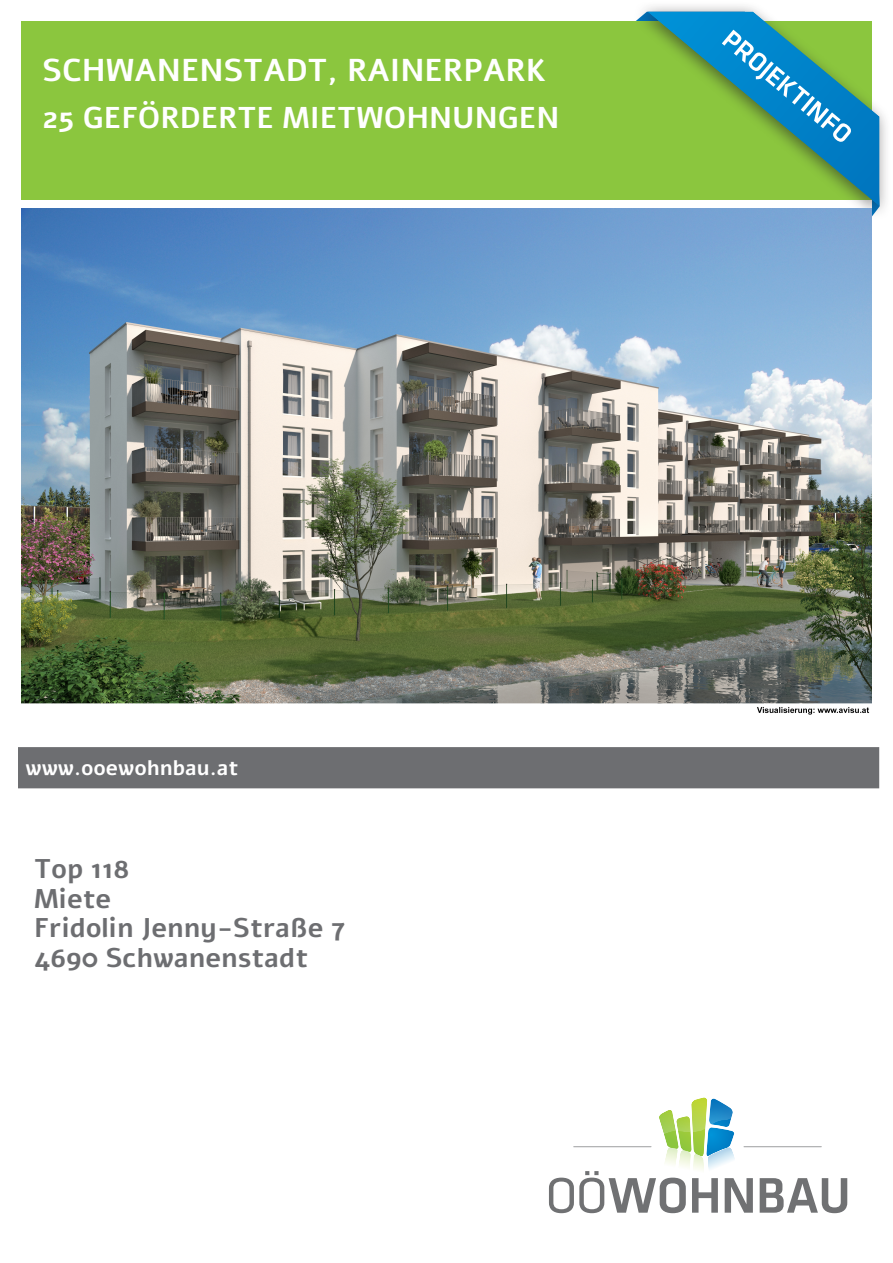
<style>
.page{position:relative;width:893px;height:1263px;background:#fff}
.page>*{position:absolute;margin:0;border:0;box-sizing:border-box;transform-origin:0 0}
.t1{font:700 31.5px "Alef";color:#fff}
.t2{font:700 30px "Alef";color:#fff}
.t3{font:700 27px/29.5px "Alef";color:#6d6e71}
.t4{font:700 21px "Alef";color:#fff}
</style>
<div class="page">
<div style="left:21px;top:21px;width:851px;height:178px;background:#8bc63e"></div>
<hr style="left:744px;top:1146px;width:77px;height:1px;background:#9d9ea0">
<svg style="left:760px;top:1178px;width:87px;height:35px"></svg>
<svg style="left:549px;top:1097px;width:204px;height:116px"></svg>
<div style="left:633px;top:1px;width:258px;height:221px;background:#231f20;opacity:.55"></div>
<svg style="left:614px;top:12px;width:266px;height:210px"></svg>
<div style="left:26px;top:755px;width:846px;height:26px;background:#6d6e71"></div>
<div style="left:18px;top:747px;width:861px;height:41px;border:8px solid #6d6e71"></div>
<img style="left:21px;top:208px;width:851px;height:507px">
<div style="left:26px;top:755px;width:212px;height:26px;background:#6d6e71"></div>
<p class="t1" style="left:43px;top:49px;width:505px">SCHWANENSTADT, RAINERPARK</p>
<p class="t2" style="left:43px;top:97px;width:518px">25 GEFÖRDERTE MIETWOHNUNGEN</p>
<p class="t4" style="left:26px;top:753px;width:214px">www.ooewohnbau.at</p>
<p class="t3" style="left:34px;top:854px;width:313px">Top 118<br>Miete<br>Fridolin Jenny-Straße 7<br>4690 Schwanenstadt</p>
</div>
